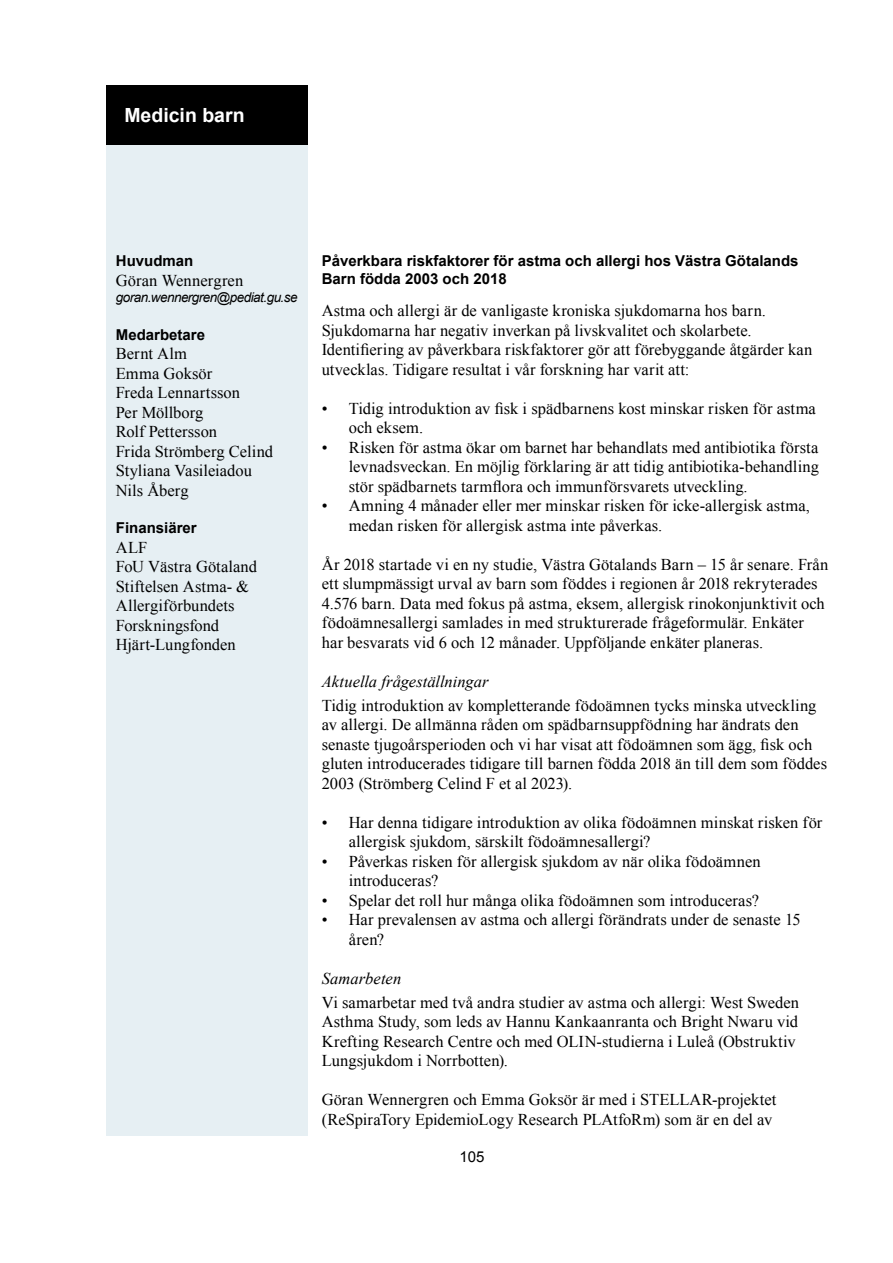
<style>
.page{position:relative;width:893px;height:1263px;background:#fff}
.page>*{position:absolute;margin:0;border:0;box-sizing:border-box;transform-origin:0 0}
.t1{font:700 19.5px "Arial";color:#fff}
.t2{font:16.5px/19.5px "Times New Roman";letter-spacing:.005em;color:#000}
.t3{font:italic 16.5px "Times New Roman";color:#000}
.t4{font:700 15px/18px "Arial";color:#000}
.t5{font:15px "Arial";color:#000}
.t6{font:italic 13.5px "Arial";letter-spacing:-.04em;color:#000}
</style>
<div class="page">
<div style="left:106px;top:85px;width:202px;height:1050px;background:#e6eff3"></div>
<div style="left:106px;top:85px;width:202px;height:60px;background:#000"></div>
<p class="t1" style="left:124px;top:102px;width:122px">Medicin barn</p>
<p class="t4" style="left:116px;top:252px;width:79px">Huvudman</p>
<p class="t2" style="left:116px;top:270px;width:129px">Göran Wennergren</p>
<p class="t6" style="left:116px;top:289px;width:183px">goran.wennergren@pediat.gu.se</p>
<p class="t4" style="left:116px;top:326px;width:91px">Medarbetare</p>
<p class="t2" style="left:116px;top:344px;width:159px">Bernt Alm<br>Emma Goksör<br>Freda Lennartsson<br>Per Möllborg<br>Rolf Pettersson<br>Frida Strömberg Celind<br>Styliana Vasileiadou<br>Nils Åberg</p>
<p class="t4" style="left:116px;top:519px;width:82px">Finansiärer</p>
<p class="t2" style="left:116px;top:537px;width:143px">ALF<br>FoU Västra Götaland<br>Stiftelsen Astma- &amp;<br>Allergiförbundets<br>Forskningsfond<br>Hjärt-Lungfonden</p>
<p class="t4" style="left:322px;top:252px;width:478px">Påverkbara riskfaktorer för astma och allergi hos Västra Götalands<br>Barn födda 2003 och 2018</p>
<p class="t2" style="left:322px;top:301px;width:492px">Astma och allergi är de vanligaste kroniska sjukdomarna hos barn.<br>Sjukdomarna har negativ inverkan på livskvalitet och skolarbete.<br>Identifiering av påverkbara riskfaktorer gör att förebyggande åtgärder kan utvecklas. Tidigare resultat i vår forskning har varit att:</p>
<p class="t2" style="left:349px;top:398px;width:469px;text-indent:-27px">• Tidig introduktion av fisk i spädbarnens kost minskar risken för astma och eksem.</p>
<p class="t2" style="left:349px;top:437px;width:472px;text-align:justify;text-indent:-27px">• Risken för astma ökar om barnet har behandlats med antibiotika första levnadsveckan. En möjlig förklaring är att tidig antibiotika-behandling stör spädbarnets tarmflora och immunförsvarets utveckling.</p>
<p class="t2" style="left:349px;top:496px;width:463px;text-indent:-27px">• Amning 4 månader eller mer minskar risken för icke-allergisk astma, medan risken för allergisk astma inte påverkas.</p>
<p class="t2" style="left:322px;top:554px;width:508px">År 2018 startade vi en ny studie, Västra Götalands Barn – 15 år senare. Från ett slumpmässigt urval av barn som föddes i regionen år 2018 rekryterades 4.576 barn. Data med fokus på astma, eksem, allergisk rinokonjunktivit och födoämnesallergi samlades in med strukturerade frågeformulär. Enkäter har besvarats vid 6 och 12 månader. Uppföljande enkäter planeras.</p>
<p class="t3" style="left:322px;top:670px;width:168px">Aktuella frågeställningar</p>
<p class="t2" style="left:322px;top:695px;width:507px">Tidig introduktion av kompletterande födoämnen tycks minska utveckling av allergi. De allmänna råden om spädbarnsuppfödning har ändrats den senaste tjugoårsperioden och vi har visat att födoämnen som ägg, fisk och gluten introducerades tidigare till barnen födda 2018 än till dem som föddes 2003 (Strömberg Celind F et al 2023).</p>
<p class="t2" style="left:349px;top:812px;width:475px;text-indent:-27px">• Har denna tidigare introduktion av olika födoämnen minskat risken för allergisk sjukdom, särskilt födoämnesallergi?</p>
<p class="t2" style="left:349px;top:851px;width:413px;text-indent:-27px">• Påverkas risken för allergisk sjukdom av när olika födoämnen introduceras?</p>
<p class="t2" style="left:322px;top:890px;width:439px">• Spelar det roll hur många olika födoämnen som introduceras?</p>
<p class="t2" style="left:349px;top:910px;width:453px;text-indent:-27px">• Har prevalensen av astma och allergi förändrats under de senaste 15 åren?</p>
<p class="t3" style="left:322px;top:967px;width:81px">Samarbeten</p>
<p class="t2" style="left:322px;top:992px;width:479px">Vi samarbetar med två andra studier av astma och allergi: West Sweden Asthma Study, som leds av Hannu Kankaanranta och Bright Nwaru vid Krefting Research Centre och med OLIN-studierna i Luleå (Obstruktiv Lungsjukdom i Norrbotten).</p>
<p class="t2" style="left:322px;top:1089px;width:456px">Göran Wennergren och Emma Goksör är med i STELLAR-projektet (ReSpiraTory EpidemioLogy Research PLAtfoRm) som är en del av</p>
<p class="t5" style="left:459px;top:1146px;width:27px">105</p>
</div>
